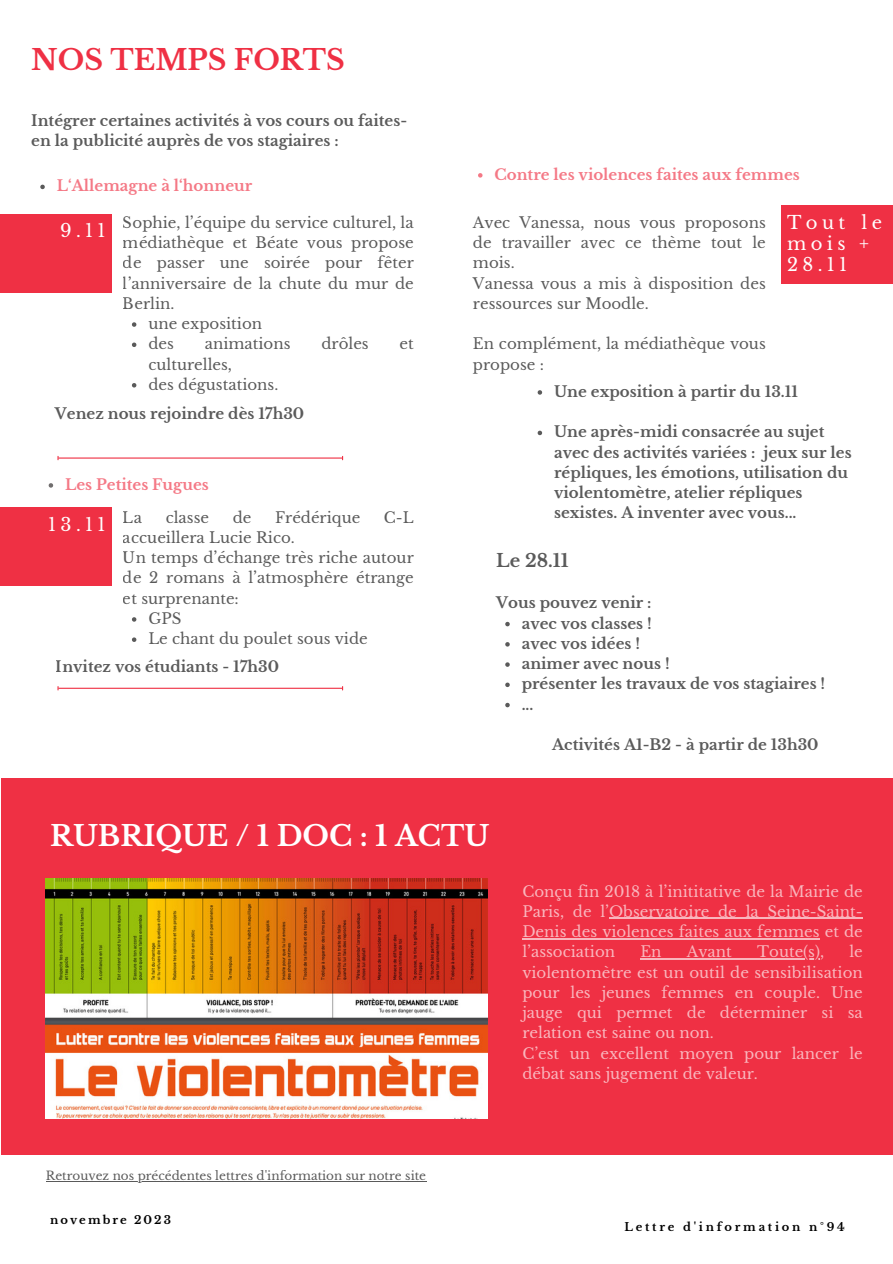
<style>
.page{position:relative;width:893px;height:1264px;background:#fff}
.page>*{position:absolute;margin:0;border:0;box-sizing:border-box;transform-origin:0 0}
.t1{font:700 28.2px "Libre Baskerville";color:#fff}
.t2{font:700 28.2px "Libre Baskerville";color:#ef3044}
.t3{font:18px/21.3px "Libre Baskerville";letter-spacing:.24em;color:#fff}
.t4{font:700 18px "Libre Baskerville";color:#000}
.t5{font:15px/20.2px "Libre Baskerville";color:#000}
.t6{font:700 15px/20.2px "Libre Baskerville";color:#000}
.t7{font:15px/20.2px "Libre Baskerville";color:#fff;text-align:justify}
.t8{font:700 15px "Libre Baskerville";color:#ef3044}
.t9{font:12px "Libre Baskerville";color:#000}
.t10{font:700 11.4px "Libre Baskerville";letter-spacing:.24em;color:#000}
.t11{font:700 11.4px "Libre Baskerville";letter-spacing:.18em;color:#000}
</style>
<div class="page">
<div style="left:2px;top:777px;width:890px;height:377px;background:#ef3044"></div>
<div style="left:0;top:214px;width:112px;height:79px;background:#ef3044"></div>
<svg style="left:49px;top:483px;width:4px;height:4px"></svg>
<div style="left:0;top:508px;width:112px;height:78px;background:#ef3044"></div>
<hr style="left:58px;top:457px;width:284px;height:1px;background:#ef3044">
<hr style="left:58px;top:687px;width:284px;height:2px;background:#ef3044">
<div style="left:780px;top:206px;width:112px;height:78px;background:#ef3044"></div>
<img style="left:46px;top:879px;width:442px;height:239px">
<svg style="left:537px;top:390px;width:5px;height:5px"></svg>
<svg style="left:537px;top:430px;width:5px;height:5px"></svg>
<svg style="left:478px;top:173px;width:4px;height:5px"></svg>
<svg style="left:40px;top:185px;width:5px;height:4px"></svg>
<hr style="left:609px;top:917px;width:253px;height:2px;background:#fff">
<hr style="left:522px;top:938px;width:297px;height:1px;background:#fff">
<hr style="left:640px;top:958px;width:180px;height:1px;background:#fff">
<svg style="left:132px;top:617px;width:4px;height:4px"></svg>
<svg style="left:132px;top:637px;width:4px;height:5px"></svg>
<hr style="left:46px;top:1181px;width:380px;height:1px;background:#000">
<svg style="left:132px;top:322px;width:4px;height:5px"></svg>
<svg style="left:132px;top:342px;width:4px;height:5px"></svg>
<svg style="left:132px;top:383px;width:4px;height:4px"></svg>
<svg style="left:505px;top:622px;width:4px;height:4px"></svg>
<svg style="left:505px;top:642px;width:4px;height:4px"></svg>
<svg style="left:505px;top:662px;width:4px;height:5px"></svg>
<svg style="left:505px;top:682px;width:4px;height:5px"></svg>
<svg style="left:505px;top:702px;width:4px;height:5px"></svg>
<p class="t2" style="left:31px;top:42px;width:315px">NOS TEMPS FORTS</p>
<p class="t6" style="left:31px;top:111px;width:377px">Intégrer certaines activités à vos cours ou faites&shy;en la publicité auprès de vos stagiaires :</p>
<p class="t8" style="left:57px;top:177px;width:197px">L‘Allemagne à l‘honneur</p>
<p class="t3" style="left:60px;top:220px;width:47px">9.11</p>
<p class="t5" style="left:123px;top:212px;width:292px;text-align:justify">Sophie, l’équipe du service culturel, la médiathèque et Béate vous propose de passer une soirée pour fêter l’anniversaire de la chute du mur de Berlin.</p>
<p class="t5" style="left:148px;top:314px;width:115px">une exposition des</p>
<p class="t5" style="left:205px;top:334px;width:87px">animations</p>
<p class="t5" style="left:321px;top:334px;width:49px">drôles</p>
<p class="t5" style="left:399px;top:334px;width:16px">et</p>
<p class="t5" style="left:148px;top:354px;width:131px">culturelles,<br>des dégustations.</p>
<p class="t6" style="left:55px;top:403px;width:251px">Venez nous rejoindre dès 17h30</p>
<p class="t8" style="left:65px;top:475px;width:145px">Les Petites Fugues</p>
<p class="t3" style="left:48px;top:513px;width:59px">13.11</p>
<p class="t5" style="left:123px;top:507px;width:21px">La</p>
<p class="t5" style="left:166px;top:507px;width:45px">classe</p>
<p class="t5" style="left:233px;top:507px;width:20px">de</p>
<p class="t5" style="left:275px;top:507px;width:87px">Frédérique</p>
<p class="t5" style="left:384px;top:507px;width:31px">C-L</p>
<p class="t5" style="left:123px;top:527px;width:292px">accueillera Lucie Rico.<br>Un temps d’échange très riche autour de 2 romans à l’atmosphère étrange et surprenante:</p>
<p class="t5" style="left:148px;top:608px;width:221px">GPS<br>Le chant du poulet sous vide</p>
<p class="t6" style="left:56px;top:657px;width:224px">Invitez vos étudiants - 17h30</p>
<p class="t8" style="left:494px;top:165px;width:307px">Contre les violences faites aux femmes</p>
<p class="t5" style="left:473px;top:212px;width:294px">Avec Vanessa, nous vous proposons de travailler avec ce thème tout le mois.<br>Vanessa vous a mis à disposition des ressources sur Moodle.</p>
<p class="t5" style="left:473px;top:334px;width:294px">En complément, la médiathèque vous propose :</p>
<p class="t3" style="left:787px;top:212px;width:96px">Tout le mois +</p>
<p class="t3" style="left:787px;top:254px;width:62px">28.11</p>
<p class="t6" style="left:554px;top:381px;width:245px">Une exposition à partir du 13.11</p>
<p class="t6" style="left:554px;top:422px;width:299px">Une après-midi consacrée au sujet avec des activités variées : jeux sur les répliques, les émotions, utilisation du violentomètre, atelier répliques sexistes. A inventer avec vous...</p>
<p class="t4" style="left:496px;top:549px;width:74px">Le 28.11</p>
<p class="t6" style="left:496px;top:593px;width:157px">Vous pouvez venir :</p>
<p class="t6" style="left:521px;top:613px;width:305px">avec vos classes !<br>avec vos idées !<br>animer avec nous !<br>présenter les travaux de vos stagiaires ! ...</p>
<p class="t6" style="left:552px;top:734px;width:268px">Activités A1-B2 - à partir de 13h30</p>
<p class="t1" style="left:50px;top:818px;width:440px">RUBRIQUE / 1 DOC : 1 ACTU</p>
<p class="t7" style="left:522px;top:881px;width:342px">Conçu fin 2018 à l’inititative de la Mairie de Paris, de l’Observatoire de la Seine-Saint-Denis des violences faites aux femmes et de l’association</p>
<p class="t7" style="left:640px;top:941px;width:23px">En</p>
<p class="t7" style="left:686px;top:941px;width:46px">Avant</p>
<p class="t7" style="left:757px;top:941px;width:68px">Toute(s),</p>
<p class="t7" style="left:522px;top:941px;width:342px;text-align:left;text-indent:327px">le violentomètre est un outil de sensibilisation pour les jeunes femmes en couple. Une jauge qui permet de déterminer si sa relation est saine ou non.<br>C’est un excellent moyen pour lancer le débat sans jugement de valeur.</p>
<p class="t9" style="left:46px;top:1168px;width:382px">Retrouvez nos précédentes lettres d'information sur notre site</p>
<p class="t11" style="left:50px;top:1212px;width:122px">novembre 2023</p>
<p class="t10" style="left:624px;top:1219px;width:222px">Lettre d'information n°94</p>
</div>
